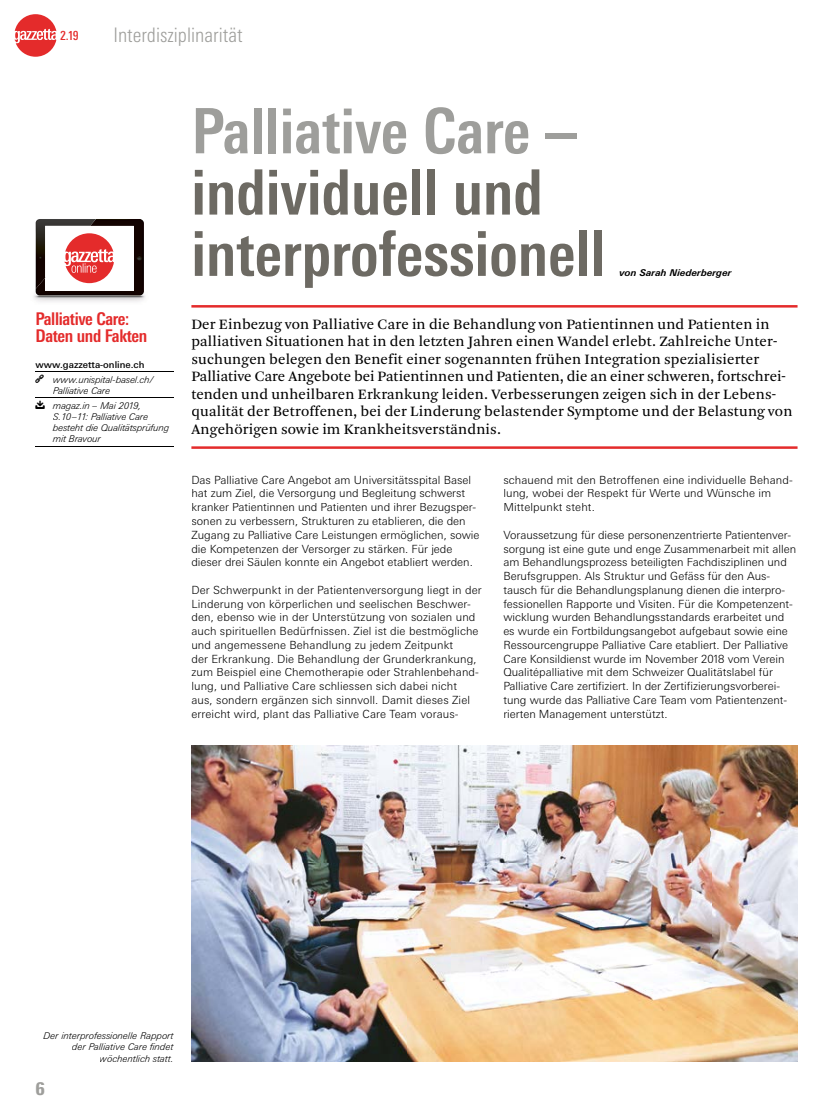
<style>
.page{position:relative;width:833px;height:1117px;background:#fff}
.page>*{position:absolute;margin:0;border:0;box-sizing:border-box;transform-origin:0 0}
.t1{font:700 condensed 62.5px/61.2px "Univers Next Pro";color:#6d6a63}
.t2{font:700 condensed 62.5px "Univers Next Pro";color:#9e9e9b}
.t3{font:300 condensed 20px "Univers Next Pro";color:#9e9e9b}
.t4{font:700 condensed 17.5px/17.5px "Univers Next Pro";letter-spacing:-.02em;color:#e42b2b}
.t5{font:900 condensed 17.5px "Univers Next Pro";color:#9e9e9b}
.t6{font:15px/17.5px "Arnhem Blond";letter-spacing:.01em;color:#000}
.t7{font:500 condensed 12.5px "Univers Next Pro";color:#e42b2b}
.t8{font:300 11.25px/13.8px "Univers Next Pro";color:#000}
.t9{font:italic 300 9.38px/11.2px "Univers Next Pro";color:#000}
.t10{font:500 9.38px "Univers Next Pro";color:#000}
.t11{font:italic 700 9.38px "Univers Next Pro";color:#000}
</style>
<div class="page">
<hr style="left:191px;top:305px;width:606px;height:2px;background:#e42b2b">
<hr style="left:191px;top:446px;width:606px;height:3px;background:#e42b2b">
<hr style="left:35px;top:371px;width:139px;height:1px;background:#000">
<hr style="left:35px;top:397px;width:139px;height:1px;background:#000">
<hr style="left:35px;top:446px;width:139px;height:1px;background:#000">
<img style="left:33px;top:289px;width:112px;height:13px">
<img style="left:36px;top:219px;width:108px;height:76px">
<div style="left:45px;top:226px;width:89px;height:64px;background:#fff"></div>
<img style="left:36px;top:219px;width:60px;height:70px">
<svg style="left:45px;top:226px;width:69px;height:57px"></svg>
<img style="left:191px;top:745px;width:606px;height:316px">
<svg style="left:15px;top:14px;width:41px;height:43px"></svg>
<p class="t7" style="left:60px;top:28px;width:20px">2.19</p>
<h2 class="t3" style="left:113px;top:23px;width:131px">Interdisziplinarität</h2>
<h1 class="t2" style="left:191px;top:94px;width:386px">Palliative Care –</h1>
<h1 class="t1" style="left:191px;top:161px;width:415px">individuell und interprofessionell</h1>
<p class="t11" style="left:619px;top:267px;width:114px">von Sarah Niederberger</p>
<h3 class="t4" style="left:35px;top:309px;width:113px">Palliative Care:<br>Daten und Fakten</h3>
<p class="t10" style="left:35px;top:359px;width:111px">www.gazzetta-online.ch</p>
<p class="t9" style="left:53px;top:373px;width:102px">www.unispital-basel.ch/<br>Palliative Care</p>
<p class="t9" style="left:53px;top:399px;width:118px">magaz.in – Mai 2019,<br>S. 10 –11: Palliative Care besteht die Qualitätsprüfung mit Bravour</p>
<p class="t6" style="left:191px;top:315px;width:602px">Der Einbezug von Palliative Care in die Behandlung von Patientinnen und Patienten in palliativen Situationen hat in den letzten Jahren einen Wandel erlebt. Zahlreiche Unter&shy;suchungen belegen den Benefit einer sogenannten frühen Integration spezialisierter Palliative Care Angebote bei Patientinnen und Patienten, die an einer schweren, fortschrei&shy;tenden und unheilbaren Erkrankung leiden. Verbesserungen zeigen sich in der Lebens&shy;qualität der Betroffenen, bei der Linderung belastender Symptome und der Belastung von Angehörigen sowie im Krankheitsverständnis.</p>
<p class="t8" style="left:191px;top:472px;width:290px">Das Palliative Care Angebot am Universitätsspital Basel hat zum Ziel, die Versorgung und Begleitung schwerst kranker Patientinnen und Patienten und ihrer Bezugsper&shy;sonen zu verbessern, Strukturen zu etablieren, die den Zugang zu Palliative Care Leistungen ermöglichen, sowie die Kompetenzen der Versorger zu stärken. Für jede dieser drei Säulen konnte ein Angebot etabliert werden.</p>
<p class="t8" style="left:191px;top:582px;width:292px">Der Schwerpunkt in der Patientenversorgung liegt in der Linderung von körperlichen und seelischen Beschwer&shy;den, ebenso wie in der Unterstützung von sozialen und auch spirituellen Bedürfnissen. Ziel ist die bestmögliche und angemessene Behandlung zu jedem Zeitpunkt<br>der Erkrankung. Die Behandlung der Grunderkrankung, zum Beispiel eine Chemotherapie oder Strahlenbehand&shy;lung, und Palliative Care schliessen sich dabei nicht<br>aus, sondern ergänzen sich sinnvoll. Damit dieses Ziel erreicht wird, plant das Palliative Care Team voraus-</p>
<p class="t8" style="left:503px;top:472px;width:291px">schauend mit den Betroffenen eine individuelle Behand&shy;lung, wobei der Respekt für Werte und Wünsche im<br>Mittelpunkt steht.</p>
<p class="t8" style="left:503px;top:527px;width:294px">Voraussetzung für diese personenzentrierte Patientenver&shy;sorgung ist eine gute und enge Zusammenarbeit mit allen am Behandlungsprozess beteiligten Fachdisziplinen und Berufsgruppen. Als Struktur und Gefäss für den Aus&shy;tausch für die Behandlungsplanung dienen die interpro&shy;fessionellen Rapporte und Visiten. Für die Kompetenzent&shy;wicklung wurden Behandlungsstandards erarbeitet und es wurde ein Fortbildungsangebot aufgebaut sowie eine Ressourcengruppe Palliative Care etabliert. Der Palliative Care Konsildienst wurde im November 2018 vom Verein Qualitépalliative mit dem Schweizer Qualitätslabel für Palliative Care zertifiziert. In der Zertifizierungsvorberei&shy;tung wurde das Palliative Care Team vom Patientenzent&shy;rierten Management unterstützt.</p>
<p class="t9" style="left:44px;top:1029px;width:132px;text-align:right">Der interprofessionelle Rapport der Palliative Care findet wöchentlich statt.</p>
<h3 class="t5" style="left:35px;top:1077px;width:11px">6</h3>
</div>
